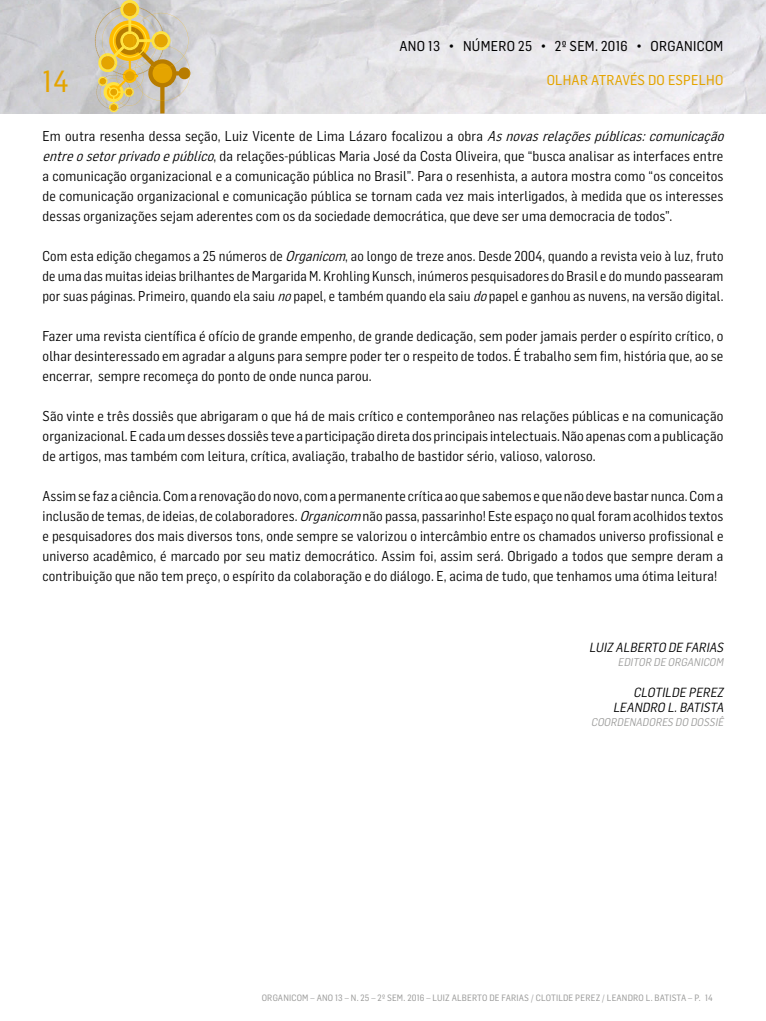
<style>
.page{position:relative;width:766px;height:1021px;background:#fff}
.page>*{position:absolute;margin:0;border:0;box-sizing:border-box;transform-origin:0 0}
.t1{font:30px "Flama Semicondensed Basic";color:#e4a400}
.t2{font:14px/20px "Flama Semicondensed";letter-spacing:.01em;color:#000;text-align:justify}
.t3{font:14px "Flama Semicondensed Basic";letter-spacing:.02em;color:#000}
.t4{font:14px "Flama Semicondensed Basic";letter-spacing:.02em;color:#e4a400}
.t5{font:italic 13px/15px "Flama Semicondensed";color:#000;text-align:right}
.t6{font:italic 11px "Flama Semicondensed";color:#9d9d9c}
.t7{font:9px "Flama Semicondensed Basic";letter-spacing:.02em;color:#9d9d9c}
.s1{font-style:italic}
</style>
<div class="page">
<img style="left:0;top:0;width:765px;height:113px">
<svg style="left:95px;top:0;width:95px;height:113px;background:#d3bf88"></svg>
<p class="t3" style="left:399px;top:37px;width:325px">ANO 13 • NÚMERO 25 • 2º SEM. 2016 • ORGANICOM</p>
<p class="t4" style="left:546px;top:71px;width:178px">OLHAR ATRAVÉS DO ESPELHO</p>
<h1 class="t1" style="left:43px;top:62px;width:28px">14</h1>
<p class="t2" style="left:43px;top:125px;width:686px;text-align:left">Em outra resenha dessa seção, Luiz Vicente de Lima Lázaro focalizou a obra <span class="s1">Asnovasrelaçõespúblicas:comunicação entreosetorprivadoepúblico</span>, da relações-públicas Maria José da Costa Oliveira, que “busca analisar as interfaces entre a comunicação organizacional e a comunicação pública no Brasil”. Para o resenhista, a autora mostra como “os conceitos de comunicação organizacional e comunicação pública se tornam cada vez mais interligados, à medida que os interesses dessas organizações sejam aderentes com os da sociedade democrática, que deve ser uma democracia de todos”.</p>
<p class="t2" style="left:43px;top:245px;width:682px">Com esta edição chegamos a 25 números de <span class="s1">Organicom</span>, ao longo de treze anos. Desde 2004, quando a revista veio à luz, fruto de uma das muitas ideias brilhantes de Margarida M. Krohling Kunsch, inúmeros pesquisadores do Brasil e do mundo passearam por suas páginas. Primeiro, quando ela saiu <span class="s1">no</span>papel, e também quando ela saiu <span class="s1">do</span>papel e ganhou as nuvens, na versão digital.</p>
<p class="t2" style="left:43px;top:325px;width:682px">Fazer uma revista científica é ofício de grande empenho, de grande dedicação, sem poder jamais perder o espírito crítico, o olhar desinteressado em agradar a alguns para sempre poder ter o respeito de todos. É trabalho sem fim, história que, ao se encerrar, sempre recomeça do ponto de onde nunca parou.</p>
<p class="t2" style="left:43px;top:405px;width:682px">São vinte e três dossiês que abrigaram o que há de mais crítico e contemporâneo nas relações públicas e na comunicação organizacional. E cada um desses dossiês teve a participação direta dos principais intelectuais. Não apenas com a publicação de artigos, mas também com leitura, crítica, avaliação, trabalho de bastidor sério, valioso, valoroso.</p>
<p class="t2" style="left:43px;top:485px;width:682px">Assim se faz a ciência. Com a renovação do novo, com a permanente crítica ao que sabemos e que não deve bastar nunca. Com a inclusão de temas, de ideias, de colaboradores. <span class="s1">Organicom</span> não passa, passarinho! Este espaço no qual foram acolhidos textos e pesquisadores dos mais diversos tons, onde sempre se valorizou o intercâmbio entre os chamados universo profissional e universo acadêmico, é marcado por seu matiz democrático. Assim foi, assim será. Obrigado a todos que sempre deram a contribuição que não tem preço, o espírito da colaboração e do diálogo. E, acima de tudo, que tenhamos uma ótima leitura!</p>
<p class="t5" style="left:589px;top:639px;width:138px">LUIZ ALBERTO DE FARIAS</p>
<p class="t6" style="left:617px;top:654px;width:109px">EDITOR DE ORGANICOM</p>
<p class="t5" style="left:612px;top:684px;width:115px">CLOTILDE PEREZ<br>LEANDRO L.BATISTA</p>
<p class="t6" style="left:591px;top:715px;width:136px">COORDENADORES DO DOSSIÊ</p>
<p class="t7" style="left:262px;top:992px;width:452px">ORGANICOM – ANO 13 – N. 25 – 2º SEM. 2016 – LUIZ ALBERTO DE FARIAS / CLOTILDE PEREZ / LEANDRO L. BATISTA – P. 14</p>
</div>
